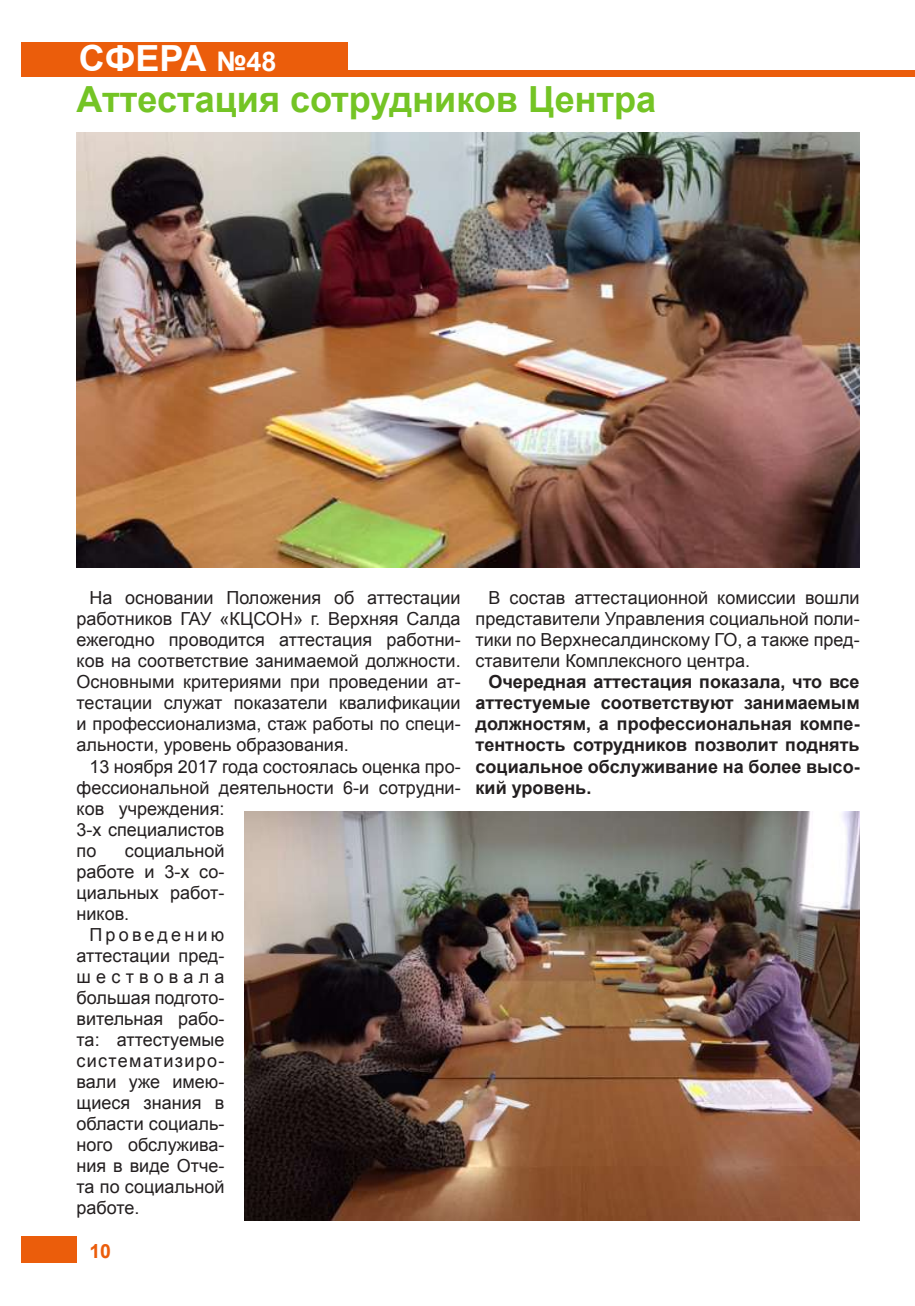
<style>
.page{position:relative;width:915px;height:1306px;background:#fff}
.page>*{position:absolute;margin:0;border:0;box-sizing:border-box;transform-origin:0 0}
.t1{font:700 36px/41px "Arial";color:#74c425}
.t2{font:700 19.5px "Arial";color:#eb5d0b}
.t3{font:18px/21px "Arial";color:#231f20;text-align:justify}
.t4{font:700 18px/21px "Arial";color:#231f20;text-align:justify}
.s1{color:#fff}
.s2{font-size:27px;color:#fff}
</style>
<div class="page">
<div style="left:21px;top:1236px;width:56px;height:27px;background:#eb5d0b"></div>
<div style="left:21px;top:70px;width:893px;height:6px;background:#eb5d0b"></div>
<div style="left:21px;top:42px;width:327px;height:28px;background:#eb5d0b"></div>
<img style="left:77px;top:133px;width:782px;height:435px">
<img style="left:244px;top:811px;width:615px;height:409px">
<h1 class="t1" style="left:77px;top:39px;width:581px"><span class="s1">СФЕРА</span> <span class="s2">№48<br></span>Аттестация сотрудников Центра</h1>
<p class="t3" style="left:77px;top:587px;width:385px;text-indent:13px">На основании Положения об аттестации работников ГАУ «КЦСОН» г. Верхняя Салда ежегодно проводится аттестация работни&shy;ков на соответствие занимаемой должности.<br>Основными критериями при проведении ат&shy;тестации служат показатели квалификации и профессионализма, стаж работы по специ&shy;альности, уровень образования.</p>
<p class="t3" style="left:77px;top:755px;width:385px;text-align:left;text-indent:13px">13 ноября 2017 года состоялась оценка про&shy;фессиональной деятельности 6-и сотрудни&shy;ков учреждения:<br>3-х специалистов<br>по</p>
<p class="t3" style="left:77px;top:839px;width:149px;text-indent:48px">социальной работе и 3-х со&shy;циальных работ&shy;ников.</p>
<p class="t3" style="left:77px;top:923px;width:149px;text-indent:13px">Проведению аттестации пред&shy;шествовала большая подгото&shy;вительная рабо&shy;та: аттестуемые систематизиро&shy;вали уже имею&shy;щиеся знания в области социаль&shy;ного обслужива&shy;ния в виде Отче&shy;та по социальной работе.</p>
<p class="t2" style="left:89px;top:1237px;width:23px">10</p>
<p class="t3" style="left:475px;top:587px;width:385px;text-indent:13px">В состав аттестационной комиссии вошли представители Управления социальной поли&shy;тики по Верхнесалдинскому ГО, а также пред&shy;ставители Комплексного центра.</p>
<p class="t4" style="left:475px;top:672px;width:385px;text-indent:13px">Очередная аттестация показала, что все аттестуемые соответствуют занимаемым должностям, а профессиональная компе&shy;тентность сотрудников позволит поднять социальное обслуживание на более высо&shy;кий уровень.</p>
</div>
